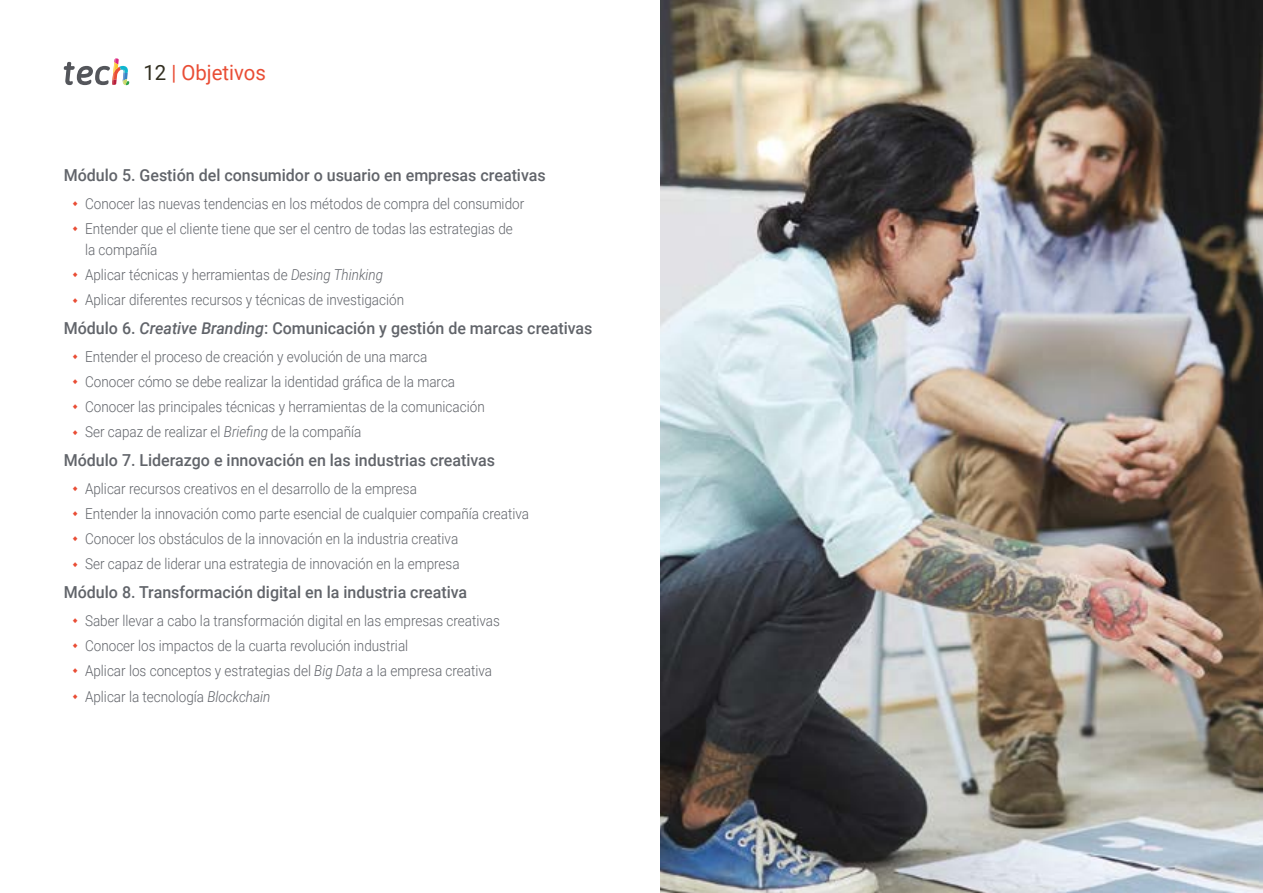
<style>
.page{position:relative;width:1263px;height:893px;background:#fff}
.page>*{position:absolute;margin:0;border:0;box-sizing:border-box;transform-origin:0 0}
.t1{font:21px "Roboto";color:#e94d35}
.t2{font:500 16.5px "Roboto";color:#61646a}
.t3{font:300 15px/25.2px "Roboto";color:#61646a;scale:.9 1}
.s1{color:#312e20}
.s2{font-style:italic}
</style>
<div class="page">
<img style="left:660px;top:0;width:603px;height:893px">
<svg style="left:64px;top:58px;width:65px;height:28px"></svg>
<h1 class="t1" style="left:144px;top:57px;width:124px"><span class="s1">12</span> | Objetivos</h1>
<p class="t2" style="left:64px;top:164px;width:483px">Módulo 5. Gestión del consumidor o usuario en empresas creativas</p>
<p class="t3" style="left:85px;top:190px;width:489px">Conocer las nuevas tendencias en los métodos de compra del consumidor<br>Entender que el cliente tiene que ser el centro de todas las estrategias de</p>
<p class="t3" style="left:85px;top:236px;width:356px">la compañía<br>Aplicar técnicas y herramientas de <span class="s2">Desing Thinking<br></span>Aplicar diferentes recursos y técnicas de investigación</p>
<p class="t2" style="left:64px;top:317px;width:530px">Módulo 6. <span class="s2">Creative Branding</span>: Comunicación y gestión de marcas creativas</p>
<p class="t3" style="left:85px;top:343px;width:446px">Entender el proceso de creación y evolución de una marca<br>Conocer cómo se debe realizar la identidad gráfica de la marca Conocer las principales técnicas y herramientas de la comunicación Ser capaz de realizar el <span class="s2">Briefing</span> de la compañía</p>
<p class="t2" style="left:64px;top:449px;width:433px">Módulo 7. Liderazgo e innovación en las industrias creativas</p>
<p class="t3" style="left:85px;top:475px;width:495px">Aplicar recursos creativos en el desarrollo de la empresa<br>Entender la innovación como parte esencial de cualquier compañía creativa Conocer los obstáculos de la innovación en la industria creativa<br>Ser capaz de liderar una estrategia de innovación en la empresa</p>
<p class="t2" style="left:64px;top:581px;width:405px">Módulo 8. Transformación digital en la industria creativa</p>
<p class="t3" style="left:85px;top:607px;width:463px">Saber llevar a cabo la transformación digital en las empresas creativas Conocer los impactos de la cuarta revolución industrial<br>Aplicar los conceptos y estrategias del <span class="s2">Big Data</span> a la empresa creativa Aplicar la tecnología <span class="s2">Blockchain</span></p>
</div>
